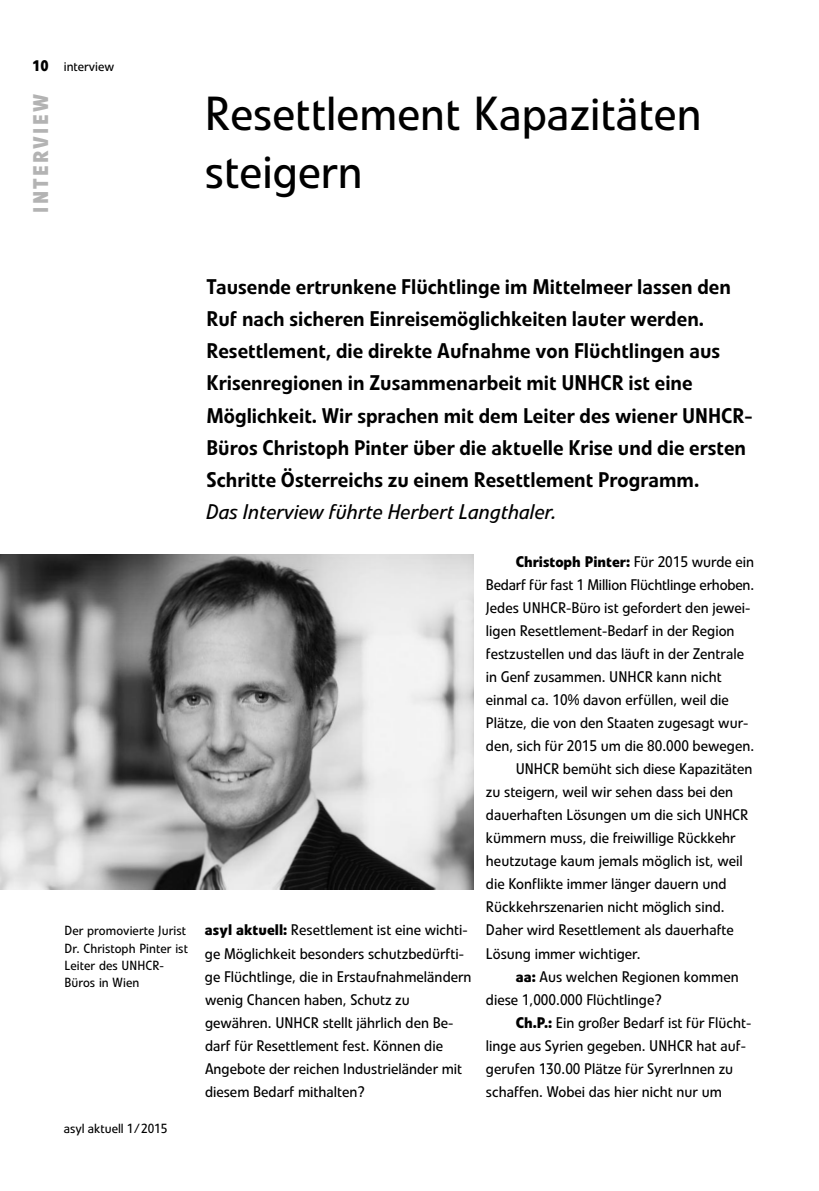
<style>
.page{position:relative;width:819px;height:1191px;background:#fff}
.page>*{position:absolute;margin:0;border:0;box-sizing:border-box;transform-origin:0 0}
.t1{font:47.25px/57.8px "Linotype Veto";color:#000}
.t2{font:500 21px/32.2px "Linotype Veto";color:#000}
.t3{font:italic 21px "Linotype Veto";color:#000}
.t4{font:700 21px "Linotype Veto";letter-spacing:.11em;color:#b3b3b3}
.t5{font:15.22px/23.1px "Linotype Veto";color:#000}
.t6{font:700 15.22px "Linotype Veto";color:#000}
.t7{font:13.12px/17.2px "Linotype Veto";letter-spacing:.005em;color:#000}
.s1{font-weight:700}
.s2{font-weight:400}
</style>
<div class="page">
<img style="left:0;top:554px;width:473px;height:335px">
<p class="t6" style="left:32px;top:56px;width:18px">10</p>
<h2 class="t4" style="left:28px;top:213px;width:120px;rotate:-90deg">INTERVIEW</h2>
<p class="t7" style="left:64px;top:58px;width:52px">interview</p>
<h1 class="t1" style="left:205px;top:85px;width:498px">Resettlement Kapazitäten steigern</h1>
<p class="t7" style="left:64px;top:922px;width:125px">Der promovierte Jurist<br>Dr. Christoph Pinter ist<br>Leiter des UNHCR-<br>Büros in Wien</p>
<p class="t7" style="left:64px;top:1120px;width:105px">asyl aktuell 1/2015</p>
<p class="t2" style="left:206px;top:270px;width:547px">Tausende ertrunkene Flüchtlinge im Mittelmeer lassen den Ruf nach sicheren Einreisemöglichkeiten lauter werden.<br>Resettlement, die direkte Aufnahme von Flüchtlingen aus Krisenregionen in Zusammenarbeit mit UNHCR ist eine Möglichkeit. Wir sprachen mit dem Leiter des wiener UNHCR-Büros Christoph Pinter über die aktuelle Krise und die ersten Schritte Österreichs zu einem Resettlement Programm.</p>
<h2 class="t3" style="left:206px;top:499px;width:352px">Das Interview führte Herbert Langthaler.</h2>
<p class="t5" style="left:205px;top:918px;width:268px"><span class="s1">asyl aktuell:</span> Resettlement ist eine wichti&shy;ge Möglichkeit besonders schutzbedürfti&shy;ge Flüchtlinge, die in Erstaufnahmeländern wenig Chancen haben, Schutz zu gewähren. UNHCR stellt jährlich den Be&shy;darf für Resettlement fest. Können die Angebote der reichen Industrieländer mit diesem Bedarf mithalten?</p>
<p class="t6" style="left:515px;top:552px;width:240px">Christoph Pinter: <span class="s2">Für 2015 wurde ein</span></p>
<p class="t5" style="left:486px;top:573px;width:270px">Bedarf für fast 1 Million Flüchtlinge erhoben.</p>
<p class="t5" style="left:486px;top:596px;width:266px">Jedes UNHCR-Büro ist gefordert den jewei-</p>
<p class="t5" style="left:486px;top:619px;width:250px">ligen Resettlement-Bedarf in der Region</p>
<p class="t5" style="left:486px;top:642px;width:259px">festzustellen und das läuft in der Zentrale</p>
<p class="t5" style="left:486px;top:665px;width:237px">in Genf zusammen. UNHCR kann nicht</p>
<p class="t5" style="left:486px;top:688px;width:244px">einmal ca. 10% davon erfüllen, weil die</p>
<p class="t5" style="left:486px;top:711px;width:264px">Plätze, die von den Staaten zugesagt wur-</p>
<p class="t5" style="left:486px;top:734px;width:270px">den, sich für 2015 um die 80.000 bewegen.</p>
<p class="t5" style="left:515px;top:757px;width:238px">UNHCR bemüht sich diese Kapazitäten</p>
<p class="t5" style="left:486px;top:780px;width:249px">zu steigern, weil wir sehen dass bei den</p>
<p class="t5" style="left:486px;top:803px;width:264px">dauerhaften Lösungen um die sich UNHCR</p>
<p class="t5" style="left:486px;top:826px;width:251px">kümmern muss, die freiwillige Rückkehr</p>
<p class="t5" style="left:486px;top:849px;width:258px">heutzutage kaum jemals möglich ist, weil</p>
<p class="t5" style="left:486px;top:872px;width:242px">die Konflikte immer länger dauern und</p>
<p class="t5" style="left:486px;top:895px;width:240px">Rückkehrszenarien nicht möglich sind.</p>
<p class="t5" style="left:486px;top:918px;width:249px">Daher wird Resettlement als dauerhafte</p>
<p class="t5" style="left:486px;top:941px;width:156px">Lösung immer wichtiger.</p>
<p class="t5" style="left:515px;top:965px;width:224px"><span class="s1">aa:</span> Aus welchen Regionen kommen</p>
<p class="t5" style="left:486px;top:988px;width:177px">diese 1,000.000 Flüchtlinge?</p>
<p class="t5" style="left:515px;top:1011px;width:237px"><span class="s1">Ch.P.:</span> Ein großer Bedarf ist für Flücht-</p>
<p class="t5" style="left:486px;top:1034px;width:261px">linge aus Syrien gegeben. UNHCR hat auf-</p>
<p class="t5" style="left:486px;top:1057px;width:249px">gerufen 130.00 Plätze für SyrerInnen zu</p>
<p class="t5" style="left:486px;top:1080px;width:237px">schaffen. Wobei das hier nicht nur um</p>
</div>
